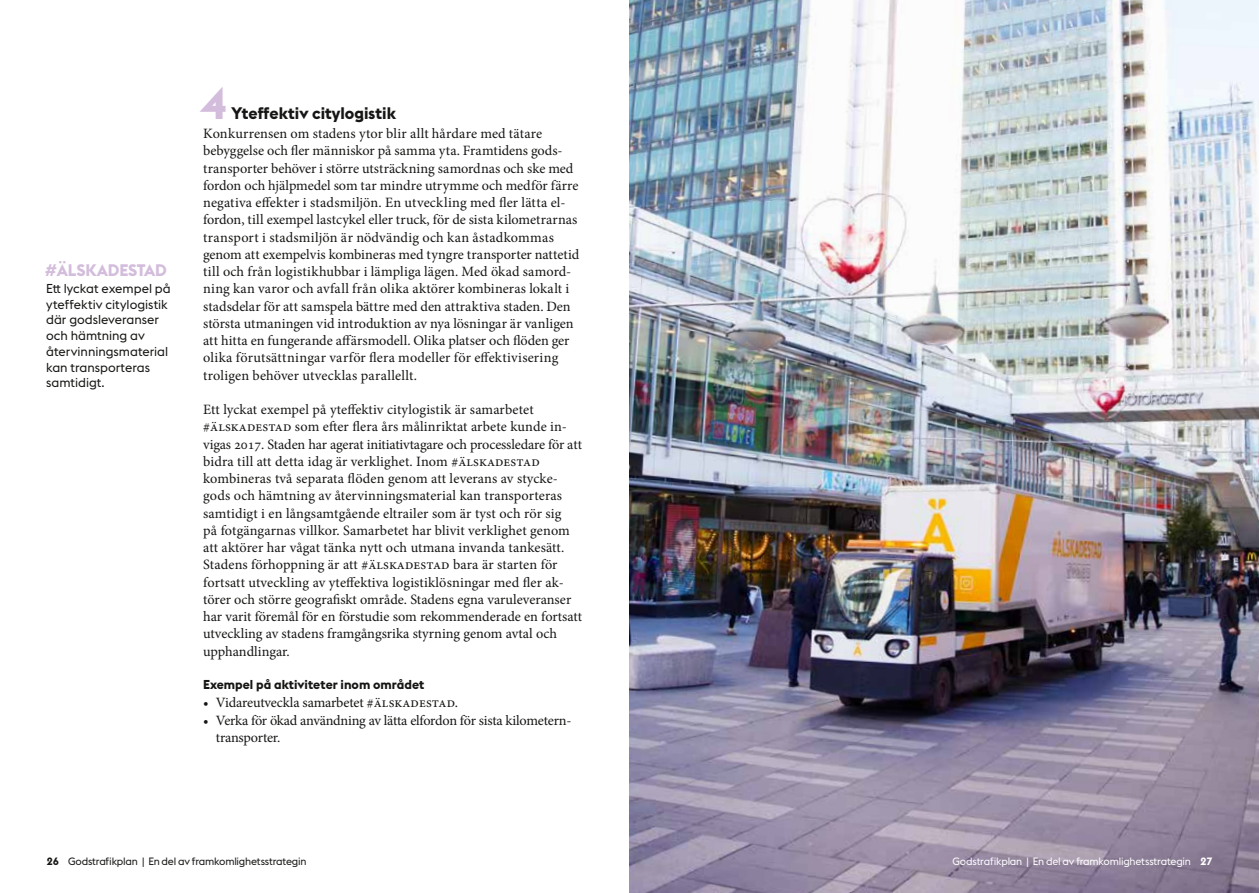
<style>
.page{position:relative;width:1259px;height:893px;background:#fff}
.page>*{position:absolute;margin:0;border:0;box-sizing:border-box;transform-origin:0 0}
.t1{font:700 45px "Stockholm Type";color:#d3bcdc}
.t2{font:700 16.5px "Stockholm Type";color:#161614}
.t3{font:700 16.5px "Stockholm Type";letter-spacing:-.01em;color:#d3bcdc}
.t4{font:14.25px/17.2px "Minion Pro";color:#161614}
.t5{font:14.25px/17.2px "Minion Pro";letter-spacing:-.025em;color:#161614}
.t6{font:12.75px/15.8px "Stockholm Type";color:#161614}
.t7{font:700 12.75px "Stockholm Type";color:#161614}
.t8{font:10.5px "Stockholm Type";letter-spacing:-.02em;color:#161614}
.t9{font:10.5px "Stockholm Type";letter-spacing:-.02em;color:#fff}
.s1{font-weight:700}
</style>
<div class="page">
<img style="left:629px;top:0;width:630px;height:893px">
<p class="t3" style="left:45px;top:258px;width:123px">#ÄLSKADESTAD</p>
<p class="t6" style="left:46px;top:280px;width:126px">Ett lyckat exempel på yteffektiv citylogistik där godsleveranser och hämtning av återvinningsmaterial kan transporteras samtidigt.</p>
<h1 class="t1" style="left:201px;top:71px;width:28px">4</h1>
<p class="t2" style="left:231px;top:102px;width:166px">Yteffektiv citylogistik</p>
<p class="t4" style="left:203px;top:125px;width:377px">Konkurrensen om stadens ytor blir allt hårdare med tätare bebyggelse och fler människor på samma yta. Framtidens gods&shy;transporter behöver i större utsträckning samordnas och ske med fordon och hjälpmedel som tar mindre utrymme och medför färre negativa effekter i stadsmiljön. En utveckling med fler lätta el&shy;fordon, till exempel lastcykel eller truck, för de sista kilometrarnas transport i stadsmiljön är nödvändig och kan åstadkommas genom att exempelvis kombineras med tyngre transporter nattetid till och från logistikhubbar i lämpliga lägen. Med ökad samord&shy;ning kan varor och avfall från olika aktörer kombineras lokalt i stadsdelar för att samspela bättre med den attraktiva staden. Den största utmaningen vid introduktion av nya lösningar är vanligen att hitta en fungerande affärsmodell. Olika platser och flöden ger olika förutsättningar varför flera modeller för effektivisering troligen behöver utvecklas parallellt.</p>
<p class="t4" style="left:203px;top:401px;width:380px">Ett lyckat exempel på yteffektiv citylogistik är samarbetet #älskadestad som efter flera års målinriktat arbete kunde in&shy;vigas 2017. Staden har agerat initiativtagare och processledare för att bidra till att detta idag är verklighet. Inom #älskadestad kombineras två separata flöden genom att leverans av stycke&shy;gods och hämtning av återvinningsmaterial kan transporteras samtidigt i en långsamtgående eltrailer som är tyst och rör sig<br>på fotgängarnas villkor. Samarbetet har blivit verklighet genom att aktörer har vågat tänka nytt och utmana invanda tankesätt.<br>Stadens förhoppning är att #älskadestad bara är starten för fortsatt utveckling av yteffektiva logistiklösningar med fler ak&shy;törer och större geografiskt område. Stadens egna varuleveranser har varit föremål för en förstudie som rekommenderade en fortsatt utveckling av stadens framgångsrika styrning genom avtal och upphandlingar.</p>
<p class="t7" style="left:203px;top:675px;width:223px">Exempel på aktiviteter inom området</p>
<p class="t4" style="left:203px;top:694px;width:256px">• Vidareutveckla samarbetet #älskadestad.</p>
<p class="t5" style="left:216px;top:711px;width:357px;text-indent:-13px">• Verka för ökad användning av lätta elfordon för sista kilometern&shy;transporter.</p>
<p class="t8" style="left:47px;top:854px;width:261px"><span class="s1">26</span> Godstrafikplan | En del av framkomlighetsstrategin</p>
<p class="t9" style="left:952px;top:854px;width:261px">Godstrafikplan | En del av framkomlighetsstrategin <span class="s1">27</span></p>
</div>
